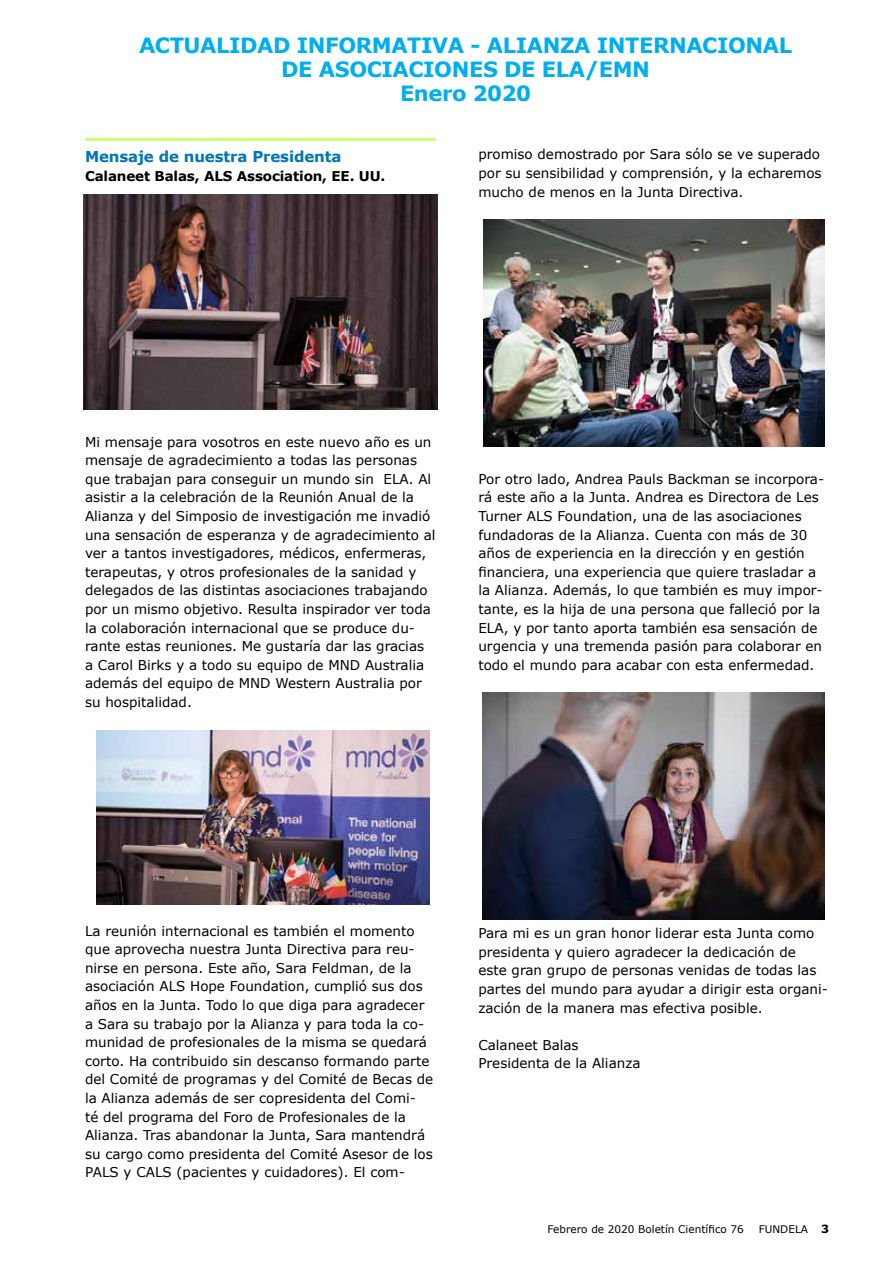
<style>
.page{position:relative;width:893px;height:1263px;background:#fff}
.page>*{position:absolute;margin:0;border:0;box-sizing:border-box;transform-origin:0 0}
.t1{font:700 21px/23.9px "Verdana";letter-spacing:-.02em;color:#00aeef;text-align:center}
.t2{font:700 15px "Verdana";letter-spacing:-.01em;color:#0075b8}
.t3{font:13.5px/18.6px "Verdana";color:#000}
.t4{font:700 13.5px "Verdana";letter-spacing:-.01em;color:#000}
.t5{font:10.5px "Verdana";color:#000}
.s1{font-weight:700;font-size:11.25px}
</style>
<div class="page">
<hr style="left:85px;top:138px;width:351px;height:3px;background:#c9ff77">
<img style="left:84px;top:195px;width:353px;height:214px">
<img style="left:96px;top:731px;width:334px;height:173px">
<img style="left:483px;top:220px;width:341px;height:226px">
<img style="left:483px;top:692px;width:342px;height:227px">
<h1 class="t1" style="left:139px;top:33px;width:655px">ACTUALIDAD INFORMATIVA - ALIANZA INTERNACIONAL<br>DE ASOCIACIONES DE ELA/EMN<br>Enero 2020</h1>
<p class="t2" style="left:85px;top:146px;width:258px">Mensaje de nuestra Presidenta</p>
<p class="t4" style="left:85px;top:166px;width:302px">Calaneet Balas, ALS Association, EE. UU.</p>
<p class="t3" style="left:478px;top:145px;width:345px;text-align:justify">promiso demostrado por Sara sólo se ve superado por su sensibilidad y comprensión, y la echaremos mucho de menos en la Junta Directiva.</p>
<p class="t3" style="left:85px;top:432px;width:352px">Mi mensaje para vosotros en este nuevo año es un mensaje de agradecimiento a todas las personas que trabajan para conseguir un mundo sin ELA. Al asistir a la celebración de la Reunión Anual de la Alianza y del Simposio de investigación me invadió una sensación de esperanza y de agradecimiento al ver a tantos investigadores, médicos, enfermeras, terapeutas, y otros profesionales de la sanidad y delegados de las distintas asociaciones trabajando por un mismo objetivo. Resulta inspirador ver toda la colaboración internacional que se produce du&shy;rante estas reuniones. Me gustaría dar las gracias a Carol Birks y a todo su equipo de MND Australia además del equipo de MND Western Australia por su hospitalidad.</p>
<p class="t3" style="left:478px;top:469px;width:347px">Por otro lado, Andrea Pauls Backman se incorpora&shy;rá este año a la Junta. Andrea es Directora de Les Turner ALS Foundation, una de las asociaciones fundadoras de la Alianza. Cuenta con más de 30 años de experiencia en la dirección y en gestión financiera, una experiencia que quiere trasladar a la Alianza. Además, lo que también es muy impor&shy;tante, es la hija de una persona que falleció por la ELA, y por tanto aporta también esa sensación de urgencia y una tremenda pasión para colaborar en todo el mundo para acabar con esta enfermedad.</p>
<p class="t3" style="left:85px;top:921px;width:350px">La reunión internacional es también el momento que aprovecha nuestra Junta Directiva para reu&shy;nirse en persona. Este año, Sara Feldman, de la asociación ALS Hope Foundation, cumplió sus dos años en la Junta. Todo lo que diga para agradecer a Sara su trabajo por la Alianza y para toda la co&shy;munidad de profesionales de la misma se quedará corto. Ha contribuido sin descanso formando parte del Comité de programas y del Comité de Becas de la Alianza además de ser copresidenta del Comi-<br>té del programa del Foro de Profesionales de la Alianza. Tras abandonar la Junta, Sara mantendrá su cargo como presidenta del Comité Asesor de los PALS y CALS (pacientes y cuidadores). El com-</p>
<p class="t3" style="left:478px;top:924px;width:351px">Para mi es un gran honor liderar esta Junta como presidenta y quiero agradecer la dedicación de<br>este gran grupo de personas venidas de todas las partes del mundo para ayudar a dirigir esta organi&shy;zación de la manera mas efectiva posible.</p>
<p class="t3" style="left:478px;top:1035px;width:164px">Calaneet Balas<br>Presidenta de la Alianza</p>
<p class="t5" style="left:547px;top:1222px;width:198px">Febrero de 2020 Boletín Científico 76</p>
<p class="t5" style="left:759px;top:1222px;width:72px">FUNDELA <span class="s1">3</span></p>
</div>
